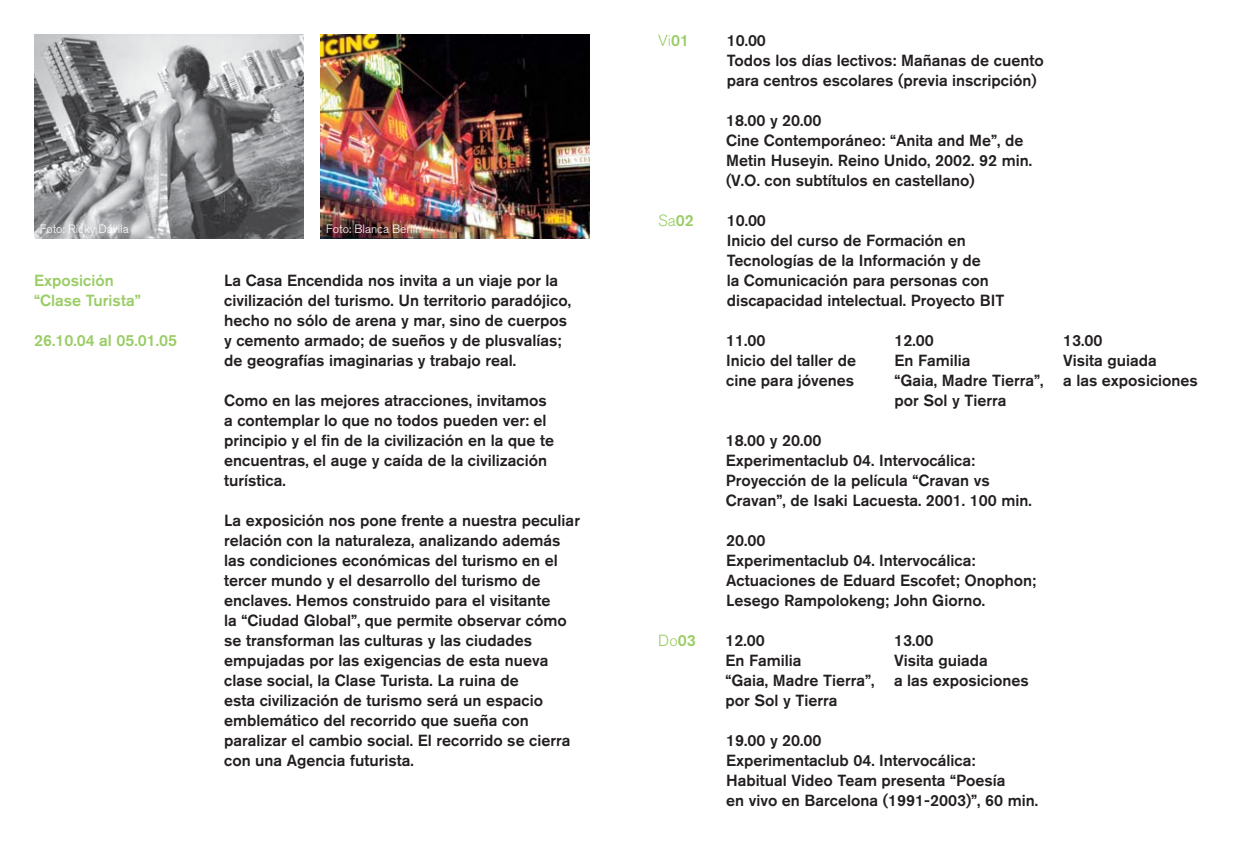
<style>
.page{position:relative;width:1248px;height:851px;background:#fff}
.page>*{position:absolute;margin:0;border:0;box-sizing:border-box;transform-origin:0 0}
.t1{font:500 16px/20px "Akzidenz Grotesk BQ";color:#231f20}
.t2{font:500 16px/20px "Akzidenz Grotesk BQ";color:#9bcd66}
.t3{font:300 16px "Akzidenz Grotesk BQ";color:#9bcd66}
.t4{font:300 12px "Akzidenz Grotesk BQ";color:#fff}
.s1{font-weight:500}
</style>
<div class="page">
<img style="left:34px;top:34px;width:269px;height:205px">
<img style="left:320px;top:34px;width:270px;height:205px">
<p class="t4" style="left:40px;top:224px;width:90px">Foto: Ricky Dávila</p>
<p class="t4" style="left:326px;top:224px;width:97px">Foto: Blanca Berlín</p>
<p class="t2" style="left:34px;top:271px;width:108px">Exposición “Clase Turista”</p>
<p class="t2" style="left:34px;top:331px;width:145px">26.10.04 al 05.01.05</p>
<p class="t1" style="left:224px;top:271px;width:348px">La Casa Encendida nos invita a un viaje por la civilización del turismo. Un territorio paradójico, hecho no sólo de arena y mar, sino de cuerpos y cemento armado; de sueños y de plusvalías; de geografías imaginarias y trabajo real.</p>
<p class="t1" style="left:224px;top:391px;width:331px">Como en las mejores atracciones, invitamos a contemplar lo que no todos pueden ver: el principio y el fin de la civilización en la que te encuentras, el auge y caída de la civilización turística.</p>
<p class="t1" style="left:224px;top:511px;width:357px">La exposición nos pone frente a nuestra peculiar relación con la naturaleza, analizando además las condiciones económicas del turismo en el tercer mundo y el desarrollo del turismo de enclaves. Hemos construido para el visitante<br>la “Ciudad Global”, que permite observar cómo se transforman las culturas y las ciudades empujadas por las exigencias de esta nueva clase social, la Clase Turista. La ruina de<br>esta civilización de turismo será un espacio emblemático del recorrido que sueña con paralizar el cambio social. El recorrido se cierra con una Agencia futurista.</p>
<p class="t3" style="left:658px;top:34px;width:32px">Vi<span class="s1">01</span></p>
<p class="t3" style="left:658px;top:214px;width:37px">Sa<span class="s1">02</span></p>
<p class="t3" style="left:658px;top:634px;width:39px">Do<span class="s1">03</span></p>
<p class="t1" style="left:726px;top:31px;width:319px">10.00<br>Todos los días lectivos: Mañanas de cuento para centros escolares (previa inscripción)</p>
<p class="t1" style="left:726px;top:111px;width:307px">18.00 y 20.00<br>Cine Contemporáneo: “Anita and Me”, de<br>Metin Huseyin. Reino Unido, 2002. 92 min. (V.O. con subtítulos en castellano)</p>
<p class="t1" style="left:726px;top:211px;width:279px">10.00<br>Inicio del curso de Formación en<br>Tecnologías de la Información y de<br>la Comunicación para personas con discapacidad intelectual. Proyecto BIT</p>
<p class="t1" style="left:726px;top:331px;width:132px">11.00<br>Inicio del taller de cine para jóvenes</p>
<p class="t1" style="left:894px;top:331px;width:150px">12.00<br>En Familia<br>“Gaia, Madre Tierra”, por Sol y Tierra</p>
<p class="t1" style="left:1062px;top:331px;width:136px">13.00<br>Visita guiada<br>a las exposiciones</p>
<p class="t1" style="left:725px;top:431px;width:307px">18.00 y 20.00<br>Experimentaclub 04. Intervocálica:<br>Proyección de la película “Cravan vs<br>Cravan”, de Isaki Lacuesta. 2001. 100 min.</p>
<p class="t1" style="left:726px;top:531px;width:311px">20.00<br>Experimentaclub 04. Intervocálica:<br>Actuaciones de Eduard Escofet; Onophon;<br>Lesego Rampolokeng; John Giorno.</p>
<p class="t1" style="left:725px;top:631px;width:150px">12.00<br>En Familia<br>“Gaia, Madre Tierra”, por Sol y Tierra</p>
<p class="t1" style="left:893px;top:631px;width:136px">13.00<br>Visita guiada<br>a las exposiciones</p>
<p class="t1" style="left:726px;top:731px;width:313px">19.00 y 20.00<br>Experimentaclub 04. Intervocálica:<br>Habitual Video Team presenta “Poesía<br>en vivo en Barcelona (1991-2003)”, 60 min.</p>
</div>
